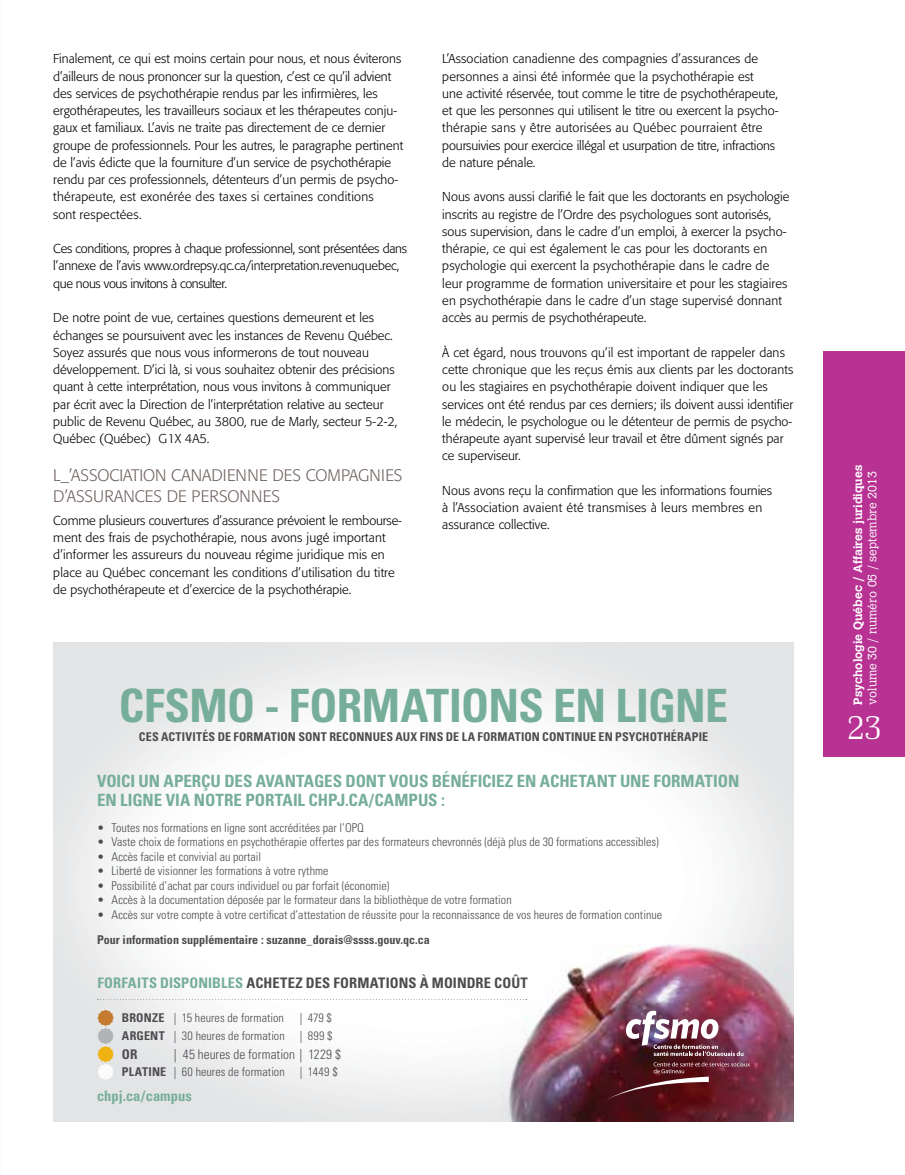
<style>
.page{position:relative;width:905px;height:1175px;background:#fff}
.page>*{position:absolute;margin:0;border:0;box-sizing:border-box;transform-origin:0 0}
.t1{font:700 condensed 45.9px "Univers";letter-spacing:-.015em;color:#76ae99}
.t2{font:33px "Bodonitown";color:#fff}
.t3{font:700 condensed 16.95px/19.4px "Univers";letter-spacing:-.005em;color:#76ae99}
.t4{font:300 16.5px "Formata";color:#6e615e}
.t5{font:700 condensed 14.55px "Univers";letter-spacing:.005em;color:#4d4d4f}
.t6{font:700 condensed 14.55px "Univers";color:#76ae99}
.t7{font:300 condensed 13.35px "Univers";letter-spacing:.005em;color:#4d4d4f}
.t8{font:700 condensed 13.35px "Univers";color:#4d4d4f}
.t9{font:300 12.75px/17.2px "Formata";color:#000}
.t10{font:300 12.75px/17.2px "Formata";letter-spacing:-.02em;color:#000}
.t11{font:300 condensed 12.15px/18.1px "Univers";color:#4d4d4f;text-align:right}
.t12{font:700 condensed 12.15px "Univers";color:#4d4d4f}
.t13{font:700 12px "Calvert";color:#fff}
.t14{font:300 12px "Calvert";color:#fff}
.s1{color:#76ae99}
.s2{font-weight:700}
</style>
<div class="page">
<img style="left:501px;top:944px;width:292px;height:177px">
<svg style="left:604px;top:1062px;width:146px;height:38px;background:#63242c"></svg>
<img style="left:626px;top:1010px;width:117px;height:46px">
<svg style="left:98px;top:1009px;width:16px;height:70px"></svg>
<svg style="left:98px;top:999px;width:429px;height:1px"></svg>
<div style="left:824px;top:351px;width:80px;height:405px;background:#b73293"></div>
<p class="t9" style="left:53px;top:50px;width:351px">Finalement, ce qui est moins certain pour nous, et nous éviterons d’ailleurs de nous prononcer sur la question, c’est ce qu’il advient des services de psychothérapie rendus par les infirmières, les ergothérapeutes, les travailleurs sociaux et les thérapeutes conju&shy;gaux et familiaux. L’avis ne traite pas directement de ce dernier groupe de professionnels. Pour les autres, le paragraphe pertinent de l’avis édicte que la fourniture d’un service de psychothérapie rendu par ces professionnels, détenteurs d’un permis de psycho&shy;thérapeute, est exonérée des taxes si certaines conditions<br>sont respectées.</p>
<p class="t10" style="left:53px;top:240px;width:355px">Ces conditions, propres à chaque professionnel, sont présentées dans l’annexe de l’avis www.ordrepsy.qc.ca/interpretation.revenuquebec, que nous vous invitons à consulter.</p>
<p class="t9" style="left:53px;top:309px;width:346px">De notre point de vue, certaines questions demeurent et les échanges se poursuivent avec les instances de Revenu Québec.<br>Soyez assurés que nous vous informerons de tout nouveau développement. D’ici là, si vous souhaitez obtenir des précisions quant à cette interprétation, nous vous invitons à communiquer par écrit avec la Direction de l’interprétation relative au secteur public de Revenu Québec, au 3800, rue de Marly, secteur 5-2-2, Québec (Québec) G1X 4A5.</p>
<p class="t4" style="left:53px;top:466px;width:37px">L_’Association</p>
<p class="t4" style="left:171px;top:466px;width:11px">canadienne</p>
<p class="t4" style="left:272px;top:466px;width:10px">des</p>
<p class="t4" style="left:306px;top:466px;width:11px">compagnies</p>
<p class="t4" style="left:53px;top:487px;width:24px">d’assurances</p>
<p class="t4" style="left:167px;top:487px;width:36px">de personnes</p>
<p class="t9" style="left:53px;top:512px;width:350px">Comme plusieurs couvertures d’assurance prévoient le rembourse&shy;ment des frais de psychothérapie, nous avons jugé important d’informer les assureurs du nouveau régime juridique mis en place au Québec concernant les conditions d’utilisation du titre de psychothérapeute et d’exercice de la psychothérapie.</p>
<p class="t9" style="left:442px;top:50px;width:337px">L’Association canadienne des compagnies d’assurances de personnes a ainsi été informée que la psychothérapie est<br>une activité réservée, tout comme le titre de psychothérapeute, et que les personnes qui utilisent le titre ou exercent la psycho&shy;thérapie sans y être autorisées au Québec pourraient être poursuivies pour exercice illégal et usurpation de titre, infractions de nature pénale.</p>
<p class="t9" style="left:442px;top:188px;width:349px">Nous avons aussi clarifié le fait que les doctorants en psychologie inscrits au registre de l’Ordre des psychologues sont autorisés, sous supervision, dans le cadre d’un emploi, à exercer la psycho&shy;thérapie, ce qui est également le cas pour les doctorants en psychologie qui exercent la psychothérapie dans le cadre de leur programme de formation universitaire et pour les stagiaires en psychothérapie dans le cadre d’un stage supervisé donnant accès au permis de psychothérapeute.</p>
<p class="t9" style="left:442px;top:344px;width:352px">À cet égard, nous trouvons qu’il est important de rappeler dans cette chronique que les reçus émis aux clients par les doctorants ou les stagiaires en psychothérapie doivent indiquer que les services ont été rendus par ces derniers; ils doivent aussi identifier le médecin, le psychologue ou le détenteur de permis de psycho&shy;thérapeute ayant supervisé leur travail et être dûment signés par ce superviseur.</p>
<p class="t9" style="left:442px;top:482px;width:331px">Nous avons reçu la confirmation que les informations fournies à l’Association avaient été transmises à leurs membres en assurance collective.</p>
<h1 class="t1" style="left:119px;top:677px;width:610px">CFSMO - FORMATIONS EN LIGNE</h1>
<p class="t12" style="left:139px;top:729px;width:570px">CES ACTIVITÉS DE FORMATION SONT RECONNUES AUX FINS DE LA FORMATION CONTINUE EN PSYCHOTHÉRAPIE</p>
<h3 class="t3" style="left:97px;top:771px;width:643px">VOICI UN APERÇU DES AVANTAGES DONT VOUS BÉNÉFICIEZ EN ACHETANT UNE FORMATION<br>EN LIGNE VIA NOTRE PORTAIL CHPJ.CA/CAMPUS :</h3>
<p class="t11" style="left:97px;top:818px;width:268px">• Toutes nos formations en ligne sont accréditées par l’OPQ</p>
<p class="t11" style="left:97px;top:833px;width:563px">• Vaste choix de formations en psychothérapie offertes par des formateurs chevronnés (déjà plus de 30 formations accessibles)</p>
<p class="t11" style="left:97px;top:847px;width:166px">• Accès facile et convivial au portail</p>
<p class="t11" style="left:97px;top:862px;width:233px">• Liberté de visionner les formations à votre rythme</p>
<p class="t11" style="left:97px;top:876px;width:294px">• Possibilité d’achat par cours individuel ou par forfait (économie)</p>
<p class="t11" style="left:97px;top:891px;width:416px">• Accès à la documentation déposée par le formateur dans la bibliothèque de votre formation</p>
<p class="t11" style="left:97px;top:905px;width:566px">• Accès sur votre compte à votre certificat d’attestation de réussite pour la reconnaissance de vos heures de formation continue</p>
<p class="t12" style="left:97px;top:932px;width:334px">Pour information supplémentaire : suzanne_dorais@ssss.gouv.qc.ca</p>
<p class="t5" style="left:98px;top:974px;width:432px"><span class="s1">FORFAITS DISPONIBLES</span> ACHETEZ DES FORMATIONS À MOINDRE COÛT</p>
<p class="t11" style="left:122px;top:1008px;width:212px">| 479 $<br><span class="s2">ARGENT</span> | 30 heures de formation | 899 $</p>
<p class="t8" style="left:122px;top:1046px;width:17px">OR</p>
<p class="t7" style="left:174px;top:1046px;width:168px">| 45 heures de formation | 1229 $</p>
<p class="t11" style="left:122px;top:1062px;width:217px"><span class="s2">PLATINE</span> | 60 heures de formation | 1449 $</p>
<p class="t11" style="left:122px;top:1008px;width:163px"><span class="s2">BRONZE</span> | 15 heures de formation</p>
<p class="t6" style="left:97px;top:1086px;width:96px">chpj.ca/campus</p>
<p class="t13" style="left:850px;top:704px;width:241px;rotate:-90deg">Psychologie Québec / Affaires juridiques</p>
<p class="t14" style="left:865px;top:704px;width:235px;rotate:-90deg">volume 30 / numéro 05 / septembre 2013</p>
<h2 class="t2" style="left:847px;top:707px;width:36px">23</h2>
</div>
